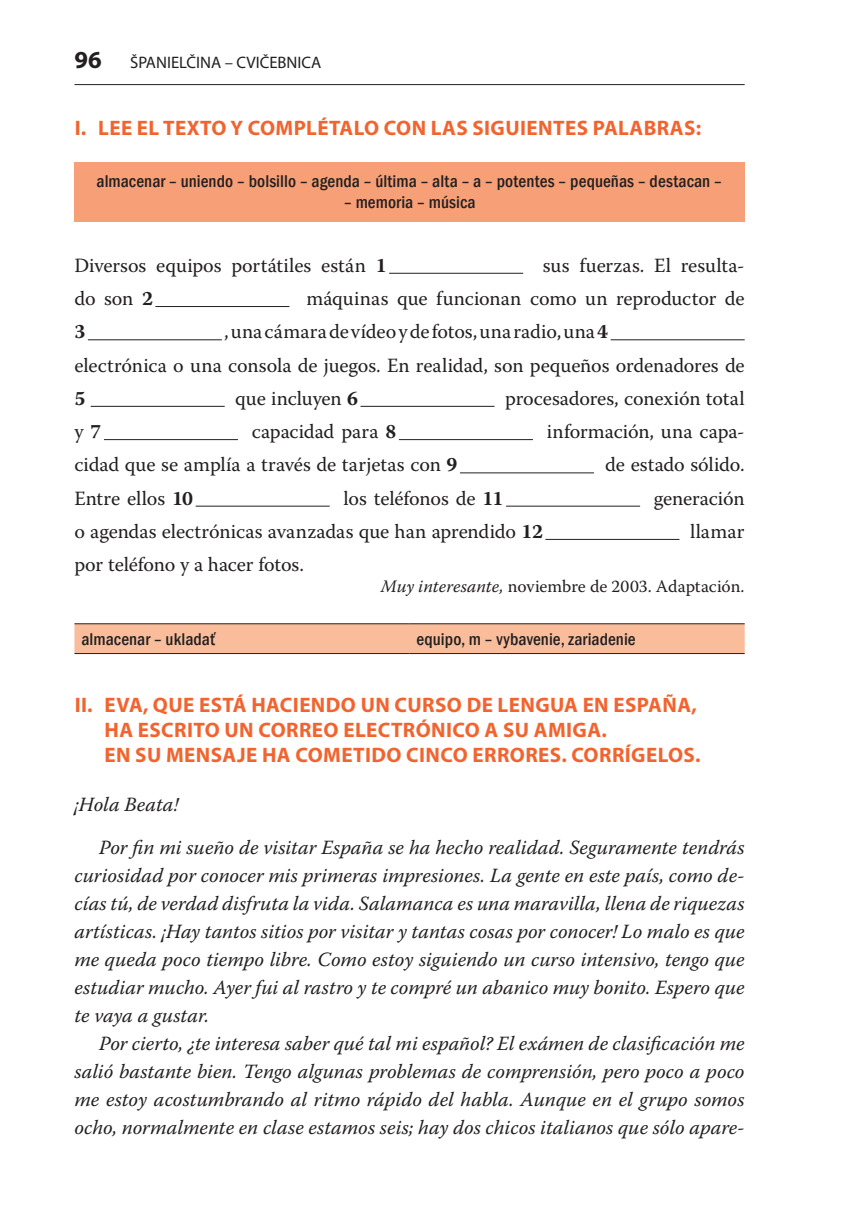
<style>
.page{position:relative;width:844px;height:1226px;background:#fff}
.page>*{position:absolute;margin:0;border:0;box-sizing:border-box;transform-origin:0 0}
.t1{font:700 24.5px "Myriad Pro";color:#231f20}
.t2{font:700 21px/25.2px "Myriad Pro";letter-spacing:.02em;color:#f2642f}
.t3{font:italic 20.12px/28px "Warnock Pro";color:#231f20;text-align:justify}
.t4{font:20.12px/33.2px "Warnock Pro";letter-spacing:-.005em;color:#231f20}
.t5{font:700 20.12px "Warnock Pro";color:#231f20}
.t6{font:500 condensed 17.5px "Franklin Gothic";letter-spacing:.005em;color:#231f20}
.t7{font:17.5px "Warnock Pro";letter-spacing:-.005em;color:#231f20}
.t8{font:16.62px "Myriad Pro";color:#231f20}
.s1{font-weight:700}
.s2{font-style:italic}
</style>
<div class="page">
<hr style="left:74px;top:84px;width:670px;height:1px;background:#231f20">
<div style="left:74px;top:162px;width:670px;height:59px;background:#f79f76"></div>
<hr style="left:389px;top:273px;width:134px;height:1px;background:#231f20">
<hr style="left:155px;top:306px;width:134px;height:1px;background:#231f20">
<hr style="left:88px;top:339px;width:134px;height:1px;background:#231f20">
<hr style="left:610px;top:339px;width:134px;height:1px;background:#231f20">
<hr style="left:91px;top:406px;width:134px;height:1px;background:#231f20">
<hr style="left:360px;top:406px;width:134px;height:1px;background:#231f20">
<hr style="left:104px;top:439px;width:134px;height:1px;background:#231f20">
<hr style="left:399px;top:439px;width:134px;height:1px;background:#231f20">
<hr style="left:460px;top:472px;width:134px;height:1px;background:#231f20">
<hr style="left:196px;top:505px;width:133px;height:1px;background:#231f20">
<hr style="left:506px;top:505px;width:134px;height:1px;background:#231f20">
<hr style="left:545px;top:539px;width:134px;height:1px;background:#231f20">
<div style="left:74px;top:624px;width:670px;height:29px;background:#fabd9c"></div>
<hr style="left:74px;top:623px;width:335px;height:1px;background:#231f20">
<hr style="left:409px;top:623px;width:335px;height:1px;background:#231f20">
<hr style="left:74px;top:653px;width:335px;height:1px;background:#231f20">
<hr style="left:409px;top:653px;width:335px;height:1px;background:#231f20">
<p class="t1" style="left:74px;top:44px;width:29px">96</p>
<p class="t8" style="left:130px;top:52px;width:192px">ŠPANIELČINA – CVIČEBNICA</p>
<p class="t2" style="left:75px;top:114px;width:627px">I. LEE EL TEXTO Y COMPLÉTALO CON LAS SIGUIENTES PALABRAS:</p>
<p class="t6" style="left:97px;top:170px;width:627px">almacenar – uniendo – bolsillo – agenda – última – alta – a – potentes – pequeñas – destacan –</p>
<p class="t6" style="left:343px;top:191px;width:134px">– memoria – música</p>
<p class="t4" style="left:74px;top:248px;width:313px">Diversos equipos portátiles están <span class="s1">1</span></p>
<p class="t4" style="left:542px;top:248px;width:203px">sus fuerzas. El resulta-</p>
<p class="t4" style="left:74px;top:281px;width:80px">do son <span class="s1">2</span></p>
<p class="t4" style="left:306px;top:281px;width:439px">máquinas que funcionan como un reproductor de</p>
<p class="t5" style="left:74px;top:319px;width:12px">3</p>
<p class="t4" style="left:74px;top:315px;width:671px;text-indent:149px">, una cámara de vídeo y de fotos, una radio, una <span class="s1">4<br></span>electrónica o una consola de juegos. En realidad, son pequeños ordenadores de</p>
<p class="t5" style="left:74px;top:386px;width:12px">5</p>
<p class="t4" style="left:235px;top:381px;width:124px">que incluyen <span class="s1">6</span></p>
<p class="t4" style="left:505px;top:381px;width:241px">procesadores, conexión total</p>
<p class="t4" style="left:74px;top:414px;width:28px">y <span class="s1">7</span></p>
<p class="t4" style="left:252px;top:414px;width:146px">capacidad para <span class="s1">8</span></p>
<p class="t4" style="left:546px;top:414px;width:199px">información, una capa-</p>
<p class="t4" style="left:74px;top:448px;width:384px">cidad que se amplía a través de tarjetas con <span class="s1">9</span></p>
<p class="t4" style="left:605px;top:448px;width:141px">de estado sólido.</p>
<p class="t4" style="left:74px;top:481px;width:120px">Entre ellos <span class="s1">10</span></p>
<p class="t4" style="left:343px;top:481px;width:161px">los teléfonos de <span class="s1">11</span></p>
<p class="t4" style="left:653px;top:481px;width:92px">generación</p>
<p class="t4" style="left:74px;top:514px;width:470px">o agendas electrónicas avanzadas que han aprendido <span class="s1">12</span></p>
<p class="t4" style="left:689px;top:514px;width:56px">llamar</p>
<p class="t4" style="left:74px;top:547px;width:231px">por teléfono y a hacer fotos.</p>
<p class="t7" style="left:381px;top:576px;width:365px"><span class="s2">Muy interesante,</span> noviembre de 2003. Adaptación.</p>
<p class="t6" style="left:81px;top:627px;width:136px">almacenar – ukladať</p>
<p class="t6" style="left:416px;top:627px;width:220px">equipo, m – vybavenie, zariadenie</p>
<p class="t2" style="left:104px;top:691px;width:597px;text-indent:-30px">II. EVA, QUE ESTÁ HACIENDO UN CURSO DE LENGUA EN ESPAÑA,<br>HA ESCRITO UN CORREO ELECTRÓNICO A SU AMIGA.<br>EN SU MENSAJE HA COMETIDO CINCO ERRORES. CORRÍGELOS.</p>
<p class="t3" style="left:99px;top:782px;width:646px;line-height:42.9px;text-indent:-25px">¡Hola Beata!<br>Por fin mi sueño de visitar España se ha hecho realidad. Seguramente tendrás</p>
<p class="t3" style="left:74px;top:861px;width:671px">curiosidad por conocer mis primeras impresiones. La gente en este país, como de&shy;cías tú, de verdad disfruta la vida. Salamanca es una maravilla, llena de riquezas artísticas. ¡Hay tantos sitios por visitar y tantas cosas por conocer! Lo malo es que me queda poco tiempo libre. Como estoy siguiendo un curso intensivo, tengo que estudiar mucho. Ayer fui al rastro y te compré un abanico muy bonito. Espero que te vaya a gustar.</p>
<p class="t3" style="left:74px;top:1029px;width:671px;text-indent:25px">Por cierto, ¿te interesa saber qué tal mi español? El exámen de clasificación me salió bastante bien. Tengo algunas problemas de comprensión, pero poco a poco me estoy acostumbrando al ritmo rápido del habla. Aunque en el grupo somos ocho, normalmente en clase estamos seis; hay dos chicos italianos que sólo apare-</p>
</div>
